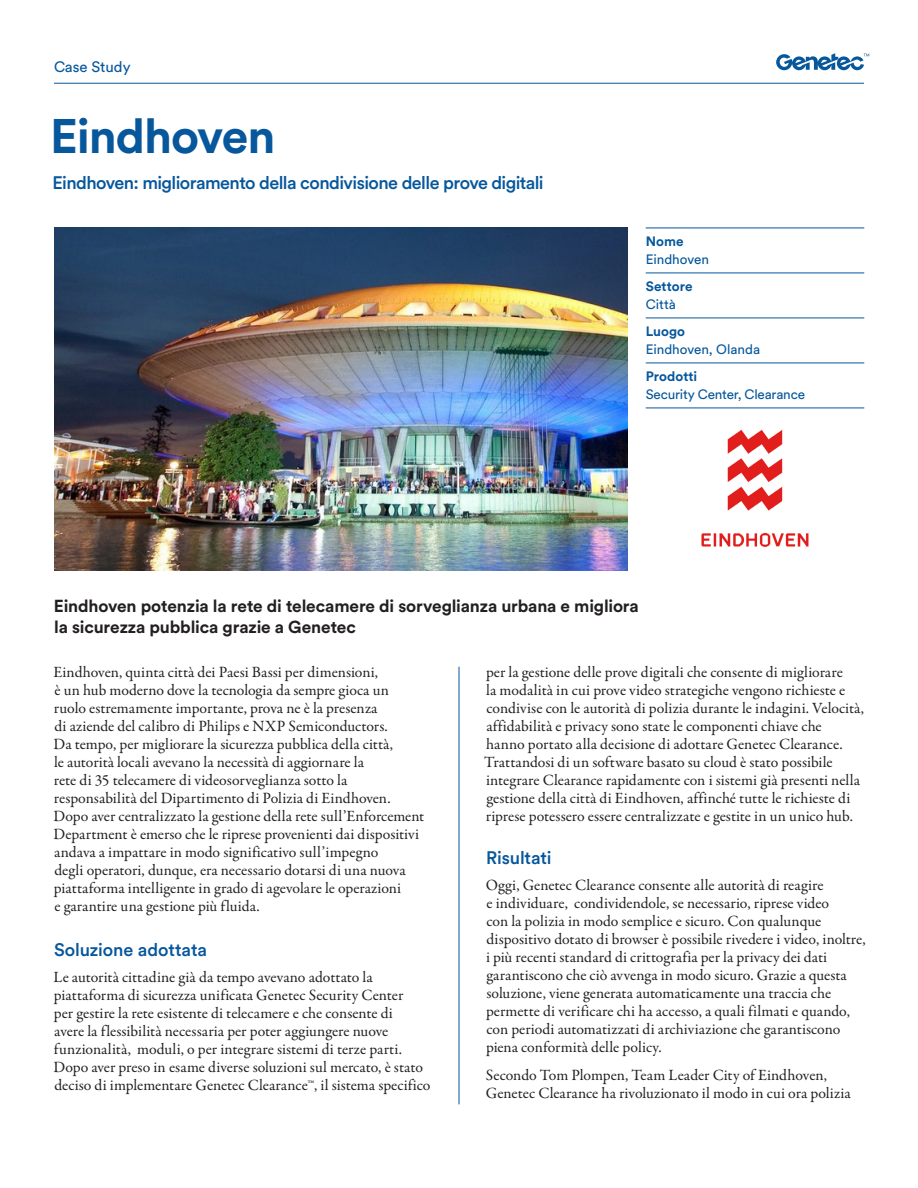
<style>
.page{position:relative;width:918px;height:1188px;background:#fff}
.page>*{position:absolute;margin:0;border:0;box-sizing:border-box;transform-origin:0 0}
.Heading_1{font:700 48px "Circular Pro";letter-spacing:-.025em;color:#06579c}
.Subhead_1{font:500 18px "Circular Pro";letter-spacing:-.03em;color:#06579c}
.Subhead_1-2{font:500 18px "Circular Pro";letter-spacing:-.005em;color:#06579c}
.Subhead_1-3{font:500 18px "Circular Pro";letter-spacing:-.01em;color:#06579c}
.Heading_2{font:700 17.25px/20.2px "Circular Pro";letter-spacing:-.01em;color:#231f20}
.Body_Text{font:15.75px/18px "Garamond Premr Pro";color:#231f20}
.Document_Type{font:15px "Circular Pro";letter-spacing:-.005em;color:#06579c}
.Sidebar_Body_Text_No_Rule{font:13.5px "Circular Pro";letter-spacing:-.01em;color:#06579c}
.Sidebar_Body_Text__Rule{font:700 13.5px "Circular Pro";letter-spacing:.005em;color:#06579c}
</style>
<div class="page">
<img style="left:54px;top:228px;width:574px;height:342px">
<hr style="left:54px;top:83px;width:810px;height:1px;background:#06579c">
<svg style="left:776px;top:53px;width:93px;height:17px"></svg>
<hr style="left:459px;top:667px;width:1px;height:437px;background:#06579c">
<img style="left:701px;top:429px;width:108px;height:118px">
<hr style="left:646px;top:228px;width:218px;height:1px;background:#06579c">
<hr style="left:646px;top:273px;width:218px;height:1px;background:#06579c">
<hr style="left:646px;top:318px;width:218px;height:1px;background:#06579c">
<hr style="left:646px;top:363px;width:218px;height:1px;background:#06579c">
<hr style="left:646px;top:408px;width:218px;height:1px;background:#06579c">
<p class="Document_Type" style="left:54px;top:57px;width:78px">Case Study</p>
<p class="Heading_1" style="left:50px;top:103px;width:227px">Eindhoven</p>
<p class="Subhead_1" style="left:52px;top:170px;width:493px">Eindhoven: miglioramento della condivisione delle prove digitali</p>
<p class="Sidebar_Body_Text__Rule" style="left:646px;top:232px;width:39px">Nome</p>
<p class="Sidebar_Body_Text_No_Rule" style="left:646px;top:251px;width:65px">Eindhoven</p>
<p class="Sidebar_Body_Text__Rule" style="left:646px;top:277px;width:48px">Settore</p>
<p class="Sidebar_Body_Text_No_Rule" style="left:646px;top:296px;width:32px">Città</p>
<p class="Sidebar_Body_Text__Rule" style="left:646px;top:322px;width:41px">Luogo</p>
<p class="Sidebar_Body_Text_No_Rule" style="left:646px;top:341px;width:116px">Eindhoven, Olanda</p>
<p class="Sidebar_Body_Text__Rule" style="left:646px;top:367px;width:53px">Prodotti</p>
<p class="Sidebar_Body_Text_No_Rule" style="left:646px;top:386px;width:161px">Security Center, Clearance</p>
<p class="Heading_2" style="left:54px;top:595px;width:586px">Eindhoven potenzia la rete di telecamere di sorveglianza urbana e migliora la sicurezza pubblica grazie a Genetec</p>
<p class="Body_Text" style="left:53px;top:664px;width:372px">Eindhoven, quinta città dei Paesi Bassi per dimensioni,<br>è un hub moderno dove la tecnologia da sempre gioca un<br>ruolo estremamente importante, prova ne è la presenza<br>di aziende del calibro di Philips e NXP Semiconductors.<br>Da tempo, per migliorare la sicurezza pubblica della città,<br>le autorità locali avevano la necessità di aggiornare la<br>rete di 35 telecamere di videosorveglianza sotto la responsabilità del Dipartimento di Polizia di Eindhoven.<br>Dopo aver centralizzato la gestione della rete sull’Enforcement Department è emerso che le riprese provenienti dai dispositivi andava a impattare in modo significativo sull’impegno<br>degli operatori, dunque, era necessario dotarsi di una nuova piattaforma intelligente in grado di agevolare le operazioni<br>e garantire una gestione più fluida.</p>
<p class="Subhead_1-2" style="left:54px;top:938px;width:155px">Soluzione adottata</p>
<p class="Body_Text" style="left:53px;top:968px;width:379px">Le autorità cittadine già da tempo avevano adottato la piattaforma di sicurezza unificata Genetec Security Center<br>per gestire la rete esistente di telecamere e che consente di<br>avere la flessibilità necessaria per poter aggiungere nuove funzionalità, moduli, o per integrare sistemi di terze parti.<br>Dopo aver preso in esame diverse soluzioni sul mercato, è stato deciso di implementare Genetec Clearance™, il sistema specifico</p>
<p class="Body_Text" style="left:484px;top:664px;width:381px">per la gestione delle prove digitali che consente di migliorare<br>la modalità in cui prove video strategiche vengono richieste e condivise con le autorità di polizia durante le indagini. Velocità, affidabilità e privacy sono state le componenti chiave che<br>hanno portato alla decisione di adottare Genetec Clearance.<br>Trattandosi di un software basato su cloud è stato possibile integrare Clearance rapidamente con i sistemi già presenti nella gestione della città di Eindhoven, affinché tutte le richieste di riprese potessero essere centralizzate e gestite in un unico hub.</p>
<p class="Subhead_1-3" style="left:486px;top:846px;width:67px">Risultati</p>
<p class="Body_Text" style="left:486px;top:876px;width:381px">Oggi, Genetec Clearance consente alle autorità di reagire<br>e individuare, condividendole, se necessario, riprese video<br>con la polizia in modo semplice e sicuro. Con qualunque dispositivo dotato di browser è possibile rivedere i video, inoltre, i più recenti standard di crittografia per la privacy dei dati garantiscono che ciò avvenga in modo sicuro. Grazie a questa soluzione, viene generata automaticamente una traccia che permette di verificare chi ha accesso, a quali filmati e quando, con periodi automatizzati di archiviazione che garantiscono piena conformità delle policy.</p>
<p class="Body_Text" style="left:486px;top:1067px;width:366px">Secondo Tom Plompen, Team Leader City of Eindhoven,<br>Genetec Clearance ha rivoluzionato il modo in cui ora polizia</p>
</div>
